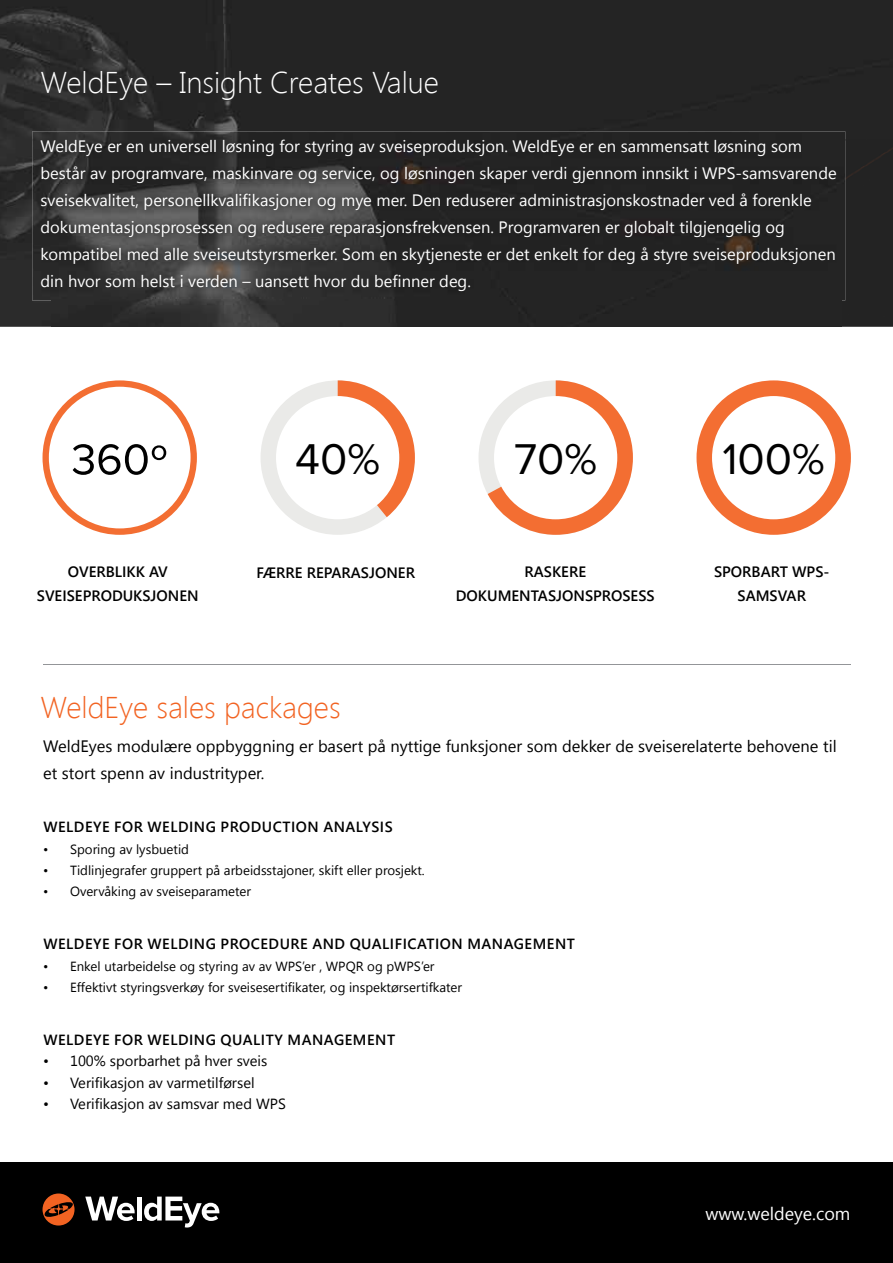
<style>
.page{position:relative;width:893px;height:1263px;background:#fff}
.page>*{position:absolute;margin:0;border:0;box-sizing:border-box;transform-origin:0 0}
.t1{font:44.7px "Proxima Nova";color:#000}
.t2{font:300 30px "Segoe UI";color:#fff}
.t3{font:300 30px "Segoe UI";color:#f26322}
.t4{font:18px "Segoe UI";color:#fff}
.t5{font:16.5px/27px "Segoe UI";color:#fff}
.t6{font:16.5px/27px "Segoe UI";color:#000}
.t7{font:600 15px/24px "Segoe UI";color:#000;text-align:center}
.t8{font:600 14.7px "Segoe UI";letter-spacing:.035em;color:#000}
.t9{font:14.7px "Segoe UI";color:#000}
.t10{font:13.2px "Segoe UI";color:#000}
</style>
<div class="page">
<hr style="left:43px;top:665px;width:808px;height:1px;background:#939598">
<div style="left:0;top:1162px;width:893px;height:101px;background:#000"></div>
<div style="left:43px;top:1193px;width:32px;height:32px;background:#f26322;border-radius:50%"></div>
<svg style="left:44px;top:1201px;width:29px;height:17px"></svg>
<svg style="left:85px;top:1196px;width:50px;height:25px"></svg>
<div style="left:137px;top:1196px;width:5px;height:24px;background:#fff"></div>
<svg style="left:144px;top:1196px;width:75px;height:31px"></svg>
<div style="left:0;top:0;width:893px;height:139px;background:#242424"></div>
<img style="left:0;top:139px;width:52px;height:188px">
<div style="left:841px;top:139px;width:52px;height:188px;background:#232323"></div>
<img style="left:52px;top:301px;width:789px;height:26px">
<div style="left:478px;top:380px;width:155px;height:155px;background:#eaeae8;border-radius:50%"></div>
<svg style="left:488px;top:380px;width:145px;height:155px"></svg>
<div style="left:494px;top:396px;width:123px;height:123px;background:#fff;border-radius:50%"></div>
<div style="left:261px;top:380px;width:154px;height:155px;background:#eaeae8;border-radius:50%"></div>
<svg style="left:338px;top:380px;width:77px;height:137px"></svg>
<div style="left:276px;top:396px;width:123px;height:123px;background:#fff;border-radius:50%"></div>
<div style="left:43px;top:380px;width:154px;height:155px;background:#f36e32;border-radius:50%"></div>
<div style="left:49px;top:387px;width:142px;height:141px;background:#fff;border-radius:50%"></div>
<svg style="left:73px;top:444px;width:93px;height:31px"></svg>
<div style="left:696px;top:380px;width:155px;height:155px;background:#f36e32;border-radius:50%"></div>
<div style="left:712px;top:396px;width:123px;height:123px;background:#fff;border-radius:50%"></div>
<img style="left:32px;top:131px;width:813px;height:170px">
<img style="left:34px;top:133px;width:809px;height:165px">
<h2 class="t2" style="left:41px;top:62px;width:400px">WeldEye – Insight Creates Value</h2>
<p class="t5" style="left:41px;top:132px;width:798px">WeldEye er en universell løsning for styring av sveiseproduksjon. WeldEye er en sammensatt løsning som består av programvare, maskinvare og service, og løsningen skaper verdi gjennom innsikt i WPS-samsvarende sveisekvalitet, personellkvalifikasjoner og mye mer. Den reduserer administrasjonskostnader ved å forenkle dokumentasjonsprosessen og redusere reparasjonsfrekvensen. Programvaren er globalt tilgjengelig og kompatibel med alle sveiseutstyrsmerker. Som en skytjeneste er det enkelt for deg å styre sveiseproduksjonen din hvor som helst i verden – uansett hvor du befinner deg.</p>
<h1 class="t1" style="left:295px;top:434px;width:86px">40%</h1>
<h1 class="t1" style="left:514px;top:434px;width:84px">70%</h1>
<h1 class="t1" style="left:722px;top:434px;width:104px">100%</h1>
<p class="t7" style="left:68px;top:560px;width:102px">OVERBLIKK AV</p>
<p class="t7" style="left:257px;top:560px;width:160px">FÆRRE REPARASJONER</p>
<p class="t7" style="left:37px;top:584px;width:163px">SVEISEPRODUKSJONEN</p>
<h2 class="t3" style="left:41px;top:686px;width:302px">WeldEye sales packages</h2>
<p class="t7" style="left:456px;top:560px;width:200px">RASKERE<br>DOKUMENTASJONSPROSESS</p>
<p class="t7" style="left:714px;top:560px;width:117px">SPORBART WPS-<br>SAMSVAR</p>
<p class="t6" style="left:43px;top:732px;width:795px">WeldEyes modulære oppbyggning er basert på nyttige funksjoner som dekker de sveiserelaterte behovene til et stort spenn av industrityper.</p>
<p class="t8" style="left:43px;top:815px;width:351px">WELDEYE FOR WELDING PRODUCTION ANALYSIS</p>
<p class="t10" style="left:43px;top:840px;width:147px">• Sporing av lysbuetid</p>
<p class="t10" style="left:43px;top:861px;width:383px">• Tidlinjegrafer gruppert på arbeidsstajoner, skift eller prosjekt.</p>
<p class="t10" style="left:43px;top:882px;width:209px">• Overvåking av sveiseparameter</p>
<p class="t8" style="left:43px;top:932px;width:533px">WELDEYE FOR WELDING PROCEDURE AND QUALIFICATION MANAGEMENT</p>
<p class="t10" style="left:43px;top:957px;width:393px">• Enkel utarbeidelse og styring av av WPS’er , WPQR og pWPS’er</p>
<p class="t10" style="left:43px;top:978px;width:420px">• Effektivt styringsverkøy for sveisesertifikater, og inspektørsertifkater</p>
<p class="t8" style="left:43px;top:1028px;width:353px">WELDEYE FOR WELDING QUALITY MANAGEMENT</p>
<p class="t9" style="left:43px;top:1051px;width:226px">• 100% sporbarhet på hver sveis</p>
<p class="t9" style="left:43px;top:1072px;width:213px">• Verifikasjon av varmetilførsel</p>
<p class="t9" style="left:43px;top:1093px;width:244px">• Verifikasjon av samsvar med WPS</p>
<p class="t4" style="left:705px;top:1201px;width:147px">www.weldeye.com</p>
</div>
